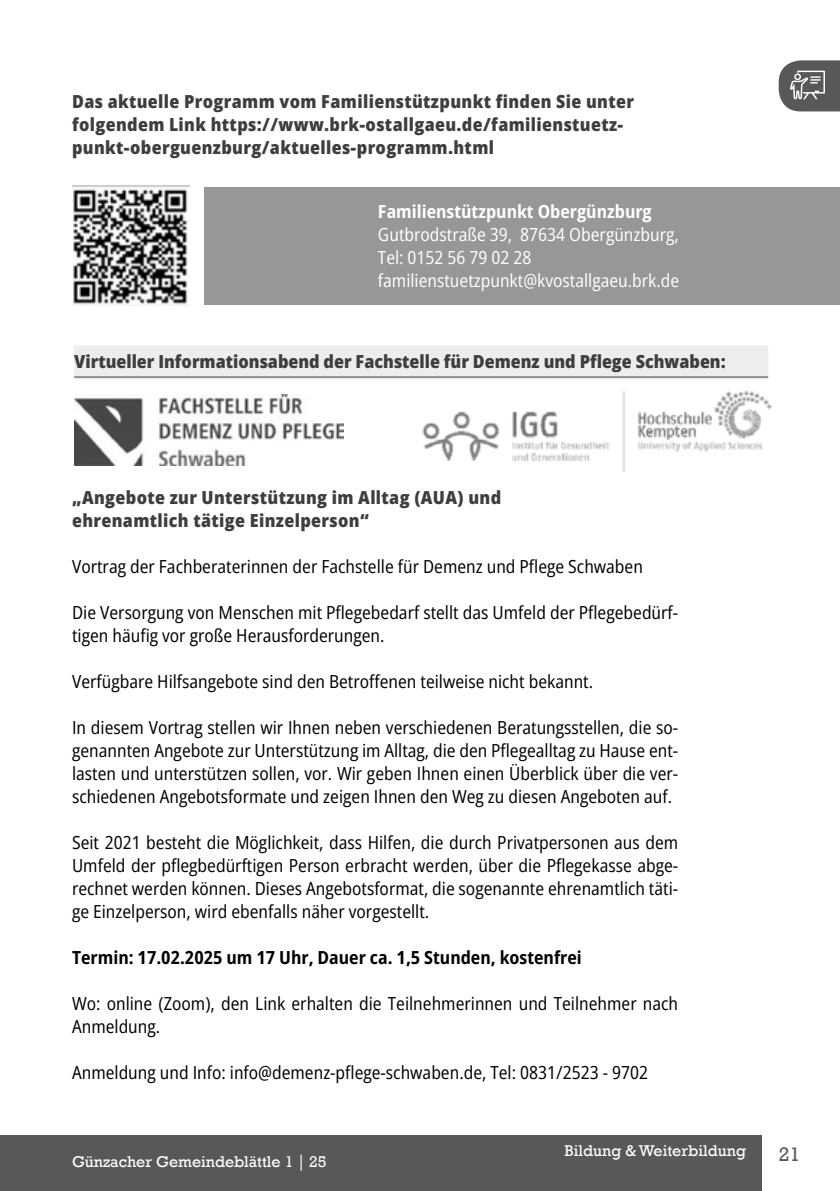
<style>
.page{position:relative;width:840px;height:1191px;background:#fff}
.page>*{position:absolute;margin:0;border:0;box-sizing:border-box;transform-origin:0 0}
.t1{font:semi-condensed 18px/23px "Open Sans";color:#000}
.t2{font:800 semi-condensed 18px/23px "Open Sans";letter-spacing:.02em;color:#3e3d40}
.t3{font:semi-condensed 18px/23px "Open Sans";color:#fff}
.t4{font:800 semi-condensed 18px "Open Sans";color:#3e3d40}
.t5{font:700 semi-condensed 18px "Open Sans";color:#000}
.t6{font:700 semi-condensed 18px "Open Sans";color:#fff}
.t7{font:16px "Rockwell";color:#fff}
.s1{font-size:20px;color:#58585a}
.s2{font-family:"Open Sans";font-stretch:semi-condensed}
</style>
<div class="page">
<svg style="left:778px;top:60px;width:61px;height:51px"></svg>
<div style="left:204px;top:187px;width:635px;height:117px;background:#969799"></div>
<div style="left:0;top:1135px;width:761px;height:56px;background:#58585a"></div>
<img style="left:72px;top:186px;width:117px;height:120px">
<div style="left:74px;top:345px;width:693px;height:34px;background:#eceded"></div>
<hr style="left:74px;top:376px;width:693px;height:1px;background:#3e3d40">
<img style="left:74px;top:395px;width:269px;height:70px">
<img style="left:422px;top:390px;width:351px;height:82px">
<p class="t2" style="left:72px;top:90px;width:563px">Das aktuelle Programm vom Familienstützpunkt finden Sie unter folgendem Link https://www.brk-ostallgaeu.de/familienstuetz&shy;punkt-oberguenzburg/aktuelles-programm.html</p>
<p class="t6" style="left:378px;top:199px;width:275px">Familienstützpunkt Obergünzburg</p>
<p class="t3" style="left:378px;top:222px;width:302px">Gutbrodstraße 39, 87634 Obergünzburg,<br>Tel: 0152 56 79 02 28 familienstuetzpunkt@kvostallgaeu.brk.de</p>
<p class="t4" style="left:74px;top:349px;width:653px">Virtueller Informationsabend der Fachstelle für Demenz und Pflege Schwaben:</p>
<p class="t2" style="left:72px;top:485px;width:430px">„Angebote zur Unterstützung im Alltag (AUA) und ehrenamtlich tätige Einzelperson“</p>
<p class="t1" style="left:72px;top:554px;width:572px">Vortrag der Fachberaterinnen der Fachstelle für Demenz und Pflege Schwaben</p>
<p class="t1" style="left:72px;top:600px;width:607px">Die Versorgung von Menschen mit Pflegebedarf stellt das Umfeld der Pflegebedürf&shy;tigen häufig vor große Herausforderungen.</p>
<p class="t1" style="left:72px;top:669px;width:522px">Verfügbare Hilfsangebote sind den Betroffenen teilweise nicht bekannt.</p>
<p class="t1" style="left:72px;top:715px;width:607px;text-align:justify">In diesem Vortrag stellen wir Ihnen neben verschiedenen Beratungsstellen, die so&shy;genannten Angebote zur Unterstützung im Alltag, die den Pflegealltag zu Hause ent&shy;lasten und unterstützen sollen, vor. Wir geben Ihnen einen Überblick über die ver&shy;schiedenen Angebotsformate und zeigen Ihnen den Weg zu diesen Angeboten auf.</p>
<p class="t1" style="left:72px;top:830px;width:607px;text-align:justify">Seit 2021 besteht die Möglichkeit, dass Hilfen, die durch Privatpersonen aus dem Umfeld der pflegbedürftigen Person erbracht werden, über die Pflegekasse abge&shy;rechnet werden können. Dieses Angebotsformat, die sogenannte ehrenamtlich täti&shy;ge Einzelperson, wird ebenfalls näher vorgestellt.</p>
<p class="t5" style="left:72px;top:945px;width:511px">Termin: 17.02.2025 um 17 Uhr, Dauer ca. 1,5 Stunden, kostenfrei</p>
<p class="t1" style="left:72px;top:991px;width:607px">Wo: online (Zoom), den Link erhalten die Teilnehmerinnen und Teilnehmer nach<br>Anmeldung.</p>
<p class="t1" style="left:72px;top:1060px;width:577px">Anmeldung und Info: info@demenz-pflege-schwaben.de, Tel: 0831/2523 - 9702</p>
<p class="t7" style="left:564px;top:1141px;width:183px">Bildung &amp; Weiterbildung</p>
<p class="t7" style="left:92px;top:1146px;width:169px">Gemeinderatsberichte</p>
<p class="t7" style="left:704px;top:1146px;width:97px">Rubrik <span class="s1">21</span></p>
<p class="t7" style="left:317px;top:1152px;width:10px">2</p>
<p class="t7" style="left:573px;top:1146px;width:183px">Bildung &amp; Weiterbildung</p>
<p class="t7" style="left:72px;top:1152px;width:256px">Günzacher Gemeindeblättle 1 <span class="s2">|</span> 25</p>
<p class="t7" style="left:285px;top:1152px;width:10px">6</p>
<p class="t7" style="left:285px;top:1152px;width:10px">5</p>
</div>
